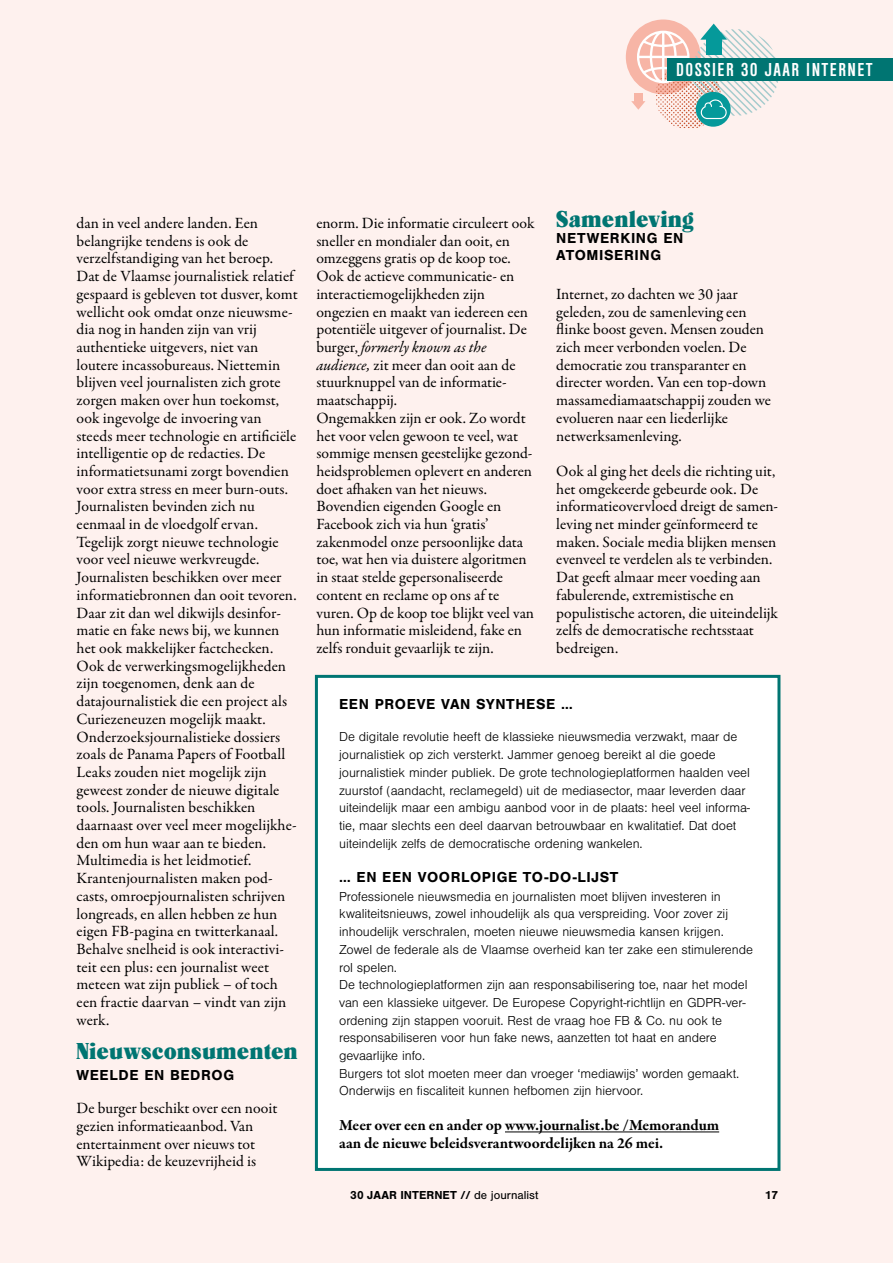
<style>
.page{position:relative;width:893px;height:1263px;background:#fef1ee}
.page>*{position:absolute;margin:0;border:0;box-sizing:border-box;transform-origin:0 0}
.t1{font:24px "Caslon Black SH";letter-spacing:.03em;color:#007572}
.t2{font:700 condensed 19.5px "Nimbus Sans DOT";letter-spacing:.075em;color:#fff}
.t3{font:15.75px/17.7px "Garamond Premr Pro";color:#000}
.t4{font:700 15.75px/17.7px "Garamond Premr Pro";letter-spacing:-.005em;color:#000}
.t5{font:700 15px/16.5px "Nimbus San";letter-spacing:.04em;color:#000}
.t6{font:300 13.5px/17.7px "Nimbus San";letter-spacing:-.005em;color:#000}
.t7{font:700 12px "Nimbus San";color:#000}
.s1{font-style:italic}
.s2{font-weight:400}
</style>
<div class="page">
<div style="left:626px;top:20px;width:75px;height:74px;background:#f7b5a6;border-radius:50%"></div>
<svg style="left:631px;top:24px;width:147px;height:104px"></svg>
<div style="left:667px;top:58px;width:226px;height:23px;background:#007572"></div>
<div style="left:316px;top:676px;width:463px;height:493px;background:#fff"></div>
<div style="left:315px;top:675px;width:465px;height:496px;border:3px solid #007572"></div>
<hr style="left:505px;top:1131px;width:214px;height:1px;background:#000">
<p class="t2" style="left:676px;top:59px;width:198px">DOSSIER 30 JAAR INTERNET</p>
<p class="t3" style="left:77px;top:215px;width:223px">dan in veel andere landen. Een belangrijke tendens is ook de verzelfstandiging van het beroep.<br>Dat de Vlaamse journalistiek relatief gespaard is gebleven tot dusver, komt wellicht ook omdat onze nieuwsme&shy;dia nog in handen zijn van vrij authentieke uitgevers, niet van loutere incassobureaus. Niettemin blijven veel journalisten zich grote zorgen maken over hun toekomst, ook ingevolge de invoering van steeds meer technologie en artificiële intelligentie op de redacties. De informatietsunami zorgt bovendien voor extra stress en meer burn-outs.<br>Journalisten bevinden zich nu eenmaal in de vloedgolf ervan.<br>Tegelijk zorgt nieuwe technologie voor veel nieuwe werkvreugde.<br>Journalisten beschikken over meer informatiebronnen dan ooit tevoren.<br>Daar zit dan wel dikwijls desinfor&shy;matie en fake news bij, we kunnen het ook makkelijker factchecken.<br>Ook de verwerkingsmogelijkheden zijn toegenomen, denk aan de datajournalistiek die een project als Curiezeneuzen mogelijk maakt.<br>Onderzoeksjournalistieke dossiers zoals de Panama Papers of Football Leaks zouden niet mogelijk zijn geweest zonder de nieuwe digitale tools. Journalisten beschikken daarnaast over veel meer mogelijkhe&shy;den om hun waar aan te bieden.<br>Multimedia is het leidmotief.<br>Krantenjournalisten maken pod&shy;casts, omroepjournalisten schrijven longreads, en allen hebben ze hun eigen FB-pagina en twitterkanaal.<br>Behalve snelheid is ook interactivi&shy;teit een plus: een journalist weet meteen wat zijn publiek – of toch een fractie daarvan – vindt van zijn werk.</p>
<h1 class="t1" style="left:77px;top:1038px;width:223px">Nieuwsconsumenten</h1>
<p class="t5" style="left:77px;top:1066px;width:159px">WEELDE EN BEDROG</p>
<p class="t3" style="left:77px;top:1100px;width:203px">De burger beschikt over een nooit gezien informatieaanbod. Van entertainment over nieuws tot<br>Wikipedia: de keuzevrijheid is</p>
<p class="t3" style="left:316px;top:215px;width:220px">enorm. Die informatie circuleert ook sneller en mondialer dan ooit, en omzeggens gratis op de koop toe.<br>Ook de actieve communicatie- en interactiemogelijkheden zijn ongezien en maakt van iedereen een potentiële uitgever of journalist. De burger, <span class="s1">formerly known as the audience,</span> zit meer dan ooit aan de stuurknuppel van de informatie&shy;maatschappij.<br>Ongemakken zijn er ook. Zo wordt het voor velen gewoon te veel, wat sommige mensen geestelijke gezond&shy;heidsproblemen oplevert en anderen doet afhaken van het nieuws.<br>Bovendien eigenden Google en<br>Facebook zich via hun ‘gratis’ zakenmodel onze persoonlijke data toe, wat hen via duistere algoritmen in staat stelde gepersonaliseerde content en reclame op ons af te vuren. Op de koop toe blijkt veel van hun informatie misleidend, fake en zelfs ronduit gevaarlijk te zijn.</p>
<h1 class="t1" style="left:556px;top:206px;width:139px">Samenleving</h1>
<p class="t5" style="left:556px;top:230px;width:129px">NETWERKING EN<br>ATOMISERING</p>
<p class="t3" style="left:556px;top:285px;width:216px">Internet, zo dachten we 30 jaar geleden, zou de samenleving een flinke boost geven. Mensen zouden zich meer verbonden voelen. De democratie zou transparanter en directer worden. Van een top-down massamediamaatschappij zouden we evolueren naar een liederlijke netwerksamenleving.</p>
<p class="t3" style="left:556px;top:462px;width:223px">Ook al ging het deels die richting uit, het omgekeerde gebeurde ook. De informatieovervloed dreigt de samen&shy;leving net minder geïnformeerd te maken. Sociale media blijken mensen evenveel te verdelen als te verbinden.<br>Dat geeft almaar meer voeding aan fabulerende, extremistische en populistische actoren, die uiteindelijk zelfs de democratische rechtsstaat bedreigen.</p>
<p class="t5" style="left:339px;top:696px;width:235px">EEN PROEVE VAN SYNTHESE …</p>
<p class="t6" style="left:339px;top:728px;width:413px">De digitale revolutie heeft de klassieke nieuwsmedia verzwakt, maar de journalistiek op zich versterkt. Jammer genoeg bereikt al die goede journalistiek minder publiek. De grote technologieplatformen haalden veel zuurstof (aandacht, reclamegeld) uit de mediasector, maar leverden daar uiteindelijk maar een ambigu aanbod voor in de plaats: heel veel informa&shy;tie, maar slechts een deel daarvan betrouwbaar en kwalitatief. Dat doet uiteindelijk zelfs de democratische ordening wankelen.</p>
<p class="t5" style="left:339px;top:869px;width:281px">… EN EEN VOORLOPIGE TO-DO-LIJST</p>
<p class="t6" style="left:339px;top:888px;width:415px">Professionele nieuwsmedia en journalisten moet blijven investeren in kwaliteitsnieuws, zowel inhoudelijk als qua verspreiding. Voor zover zij inhoudelijk verschralen, moeten nieuwe nieuwsmedia kansen krijgen.<br>Zowel de federale als de Vlaamse overheid kan ter zake een stimulerende rol spelen.<br>De technologieplatformen zijn aan responsabilisering toe, naar het model van een klassieke uitgever. De Europese Copyright-richtlijn en GDPR-ver&shy;ordening zijn stappen vooruit. Rest de vraag hoe FB &amp; Co. nu ook te responsabiliseren voor hun fake news, aanzetten tot haat en andere gevaarlijke info.<br>Burgers tot slot moeten meer dan vroeger ‘mediawijs’ worden gemaakt.<br>Onderwijs en fiscaliteit kunnen hefbomen zijn hiervoor.</p>
<p class="t4" style="left:339px;top:1117px;width:381px">Meer over een en ander op www.journalist.be /Memorandum aan de nieuwe beleidsverantwoordelijken na 26 mei.</p>
<p class="t7" style="left:350px;top:1188px;width:190px">30 JAAR INTERNET // <span class="s2">de journalist</span></p>
<p class="t7" style="left:765px;top:1188px;width:15px">17</p>
</div>
